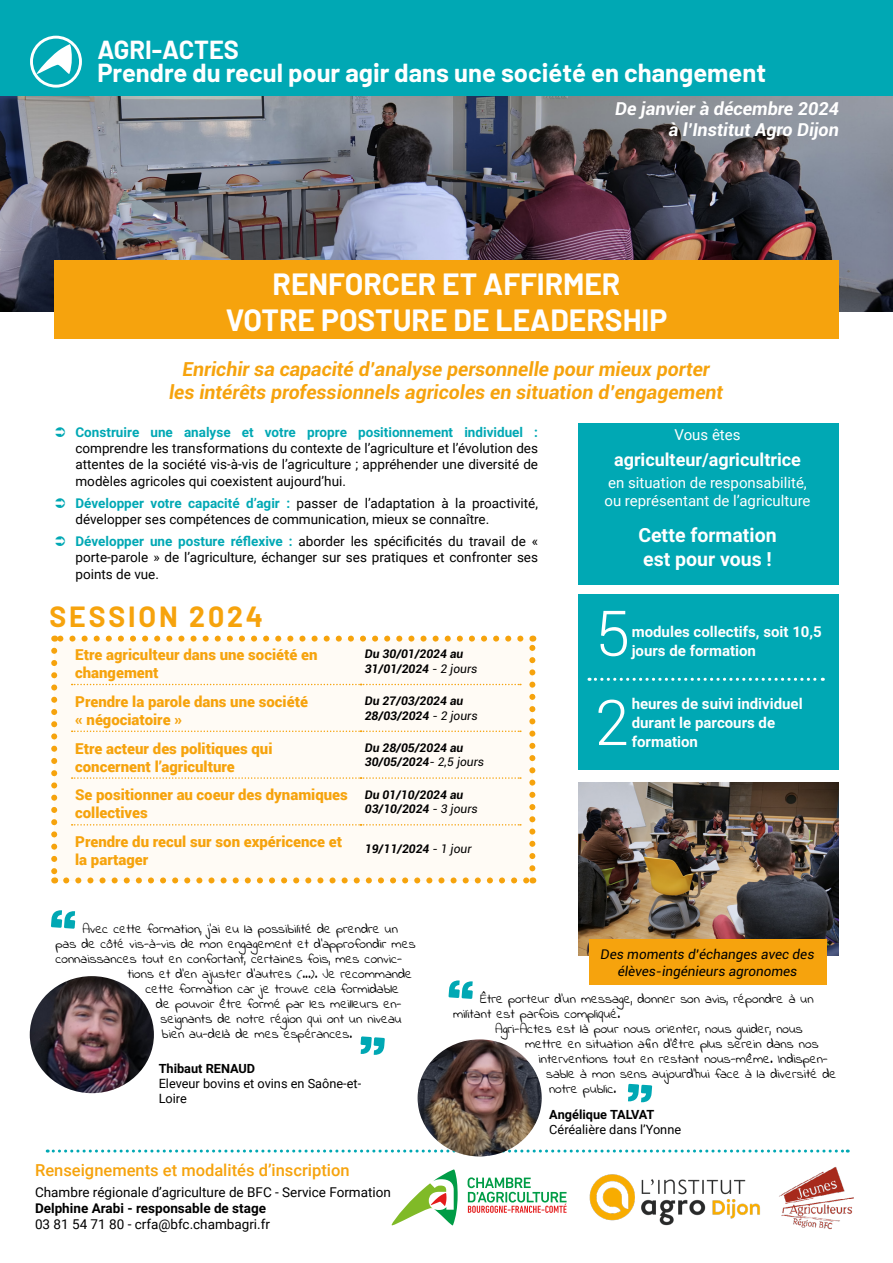
<style>
.page{position:relative;width:893px;height:1263px;background:#fff}
.page>*{position:absolute;margin:0;border:0;box-sizing:border-box;transform-origin:0 0}
.t1{font:300 63px "Roboto";color:#fff}
.t2{font:700 30px/36px "Barlow";color:#fff;text-align:center}
.t3{font:700 28.5px "Barlow";letter-spacing:.1em;color:#f6a30d}
.t4{font:700 25.5px/23.1px "Barlow";color:#fff}
.t5{font:italic 700 19.5px/23.4px "Roboto";color:#f6a30d;text-align:center}
.t6{font:700 19.5px/23.4px "Roboto";color:#fff}
.t7{font:italic 700 18px/21.6px "Roboto";color:#fff;text-align:right}
.t8{font:700 18px "Roboto";color:#fff}
.t9{font:500 16.5px "Roboto";color:#f6a30d}
.t10{font:900 15px/18px "Roboto";color:#f6a30d}
.t11{font:700 15px/18.9px "Roboto";color:#fff}
.t12{font:15px/18px "Roboto";color:#fff}
.t13{font:13.5px/15px "Indie Flower";color:#000}
.t14{font:13.5px/16.2px "Roboto";color:#000;text-align:justify}
.t15{font:700 13.5px "Roboto";color:#00a8b4}
.t16{font:italic 13.5px/16.2px "Roboto";color:#000;text-align:center}
.t17{font:700 13.5px "Roboto";color:#000}
.t18{font:12.75px/15.3px "Roboto";color:#000}
.t19{font:700 12.75px "Roboto";color:#000}
.t20{font:italic 700 12px/14.4px "Roboto";color:#000}
.s1{font-weight:700;color:#00a8b4}
.s2{font-weight:400}
</style>
<div class="page">
<img style="left:589px;top:1174px;width:171px;height:52px">
<svg style="left:392px;top:1169px;width:66px;height:56px"></svg>
<svg style="left:468px;top:1177px;width:99px;height:36px"></svg>
<svg style="left:47px;top:1149px;width:801px;height:3px"></svg>
<img style="left:779px;top:1166px;width:75px;height:64px">
<div style="left:54px;top:639px;width:478px;height:241px;background:#fffbf5"></div>
<svg style="left:66px;top:877px;width:460px;height:6px"></svg>
<svg style="left:51px;top:651px;width:6px;height:232px"></svg>
<svg style="left:529px;top:636px;width:6px;height:232px"></svg>
<svg style="left:54px;top:636px;width:466px;height:6px"></svg>
<img style="left:0;top:95px;width:893px;height:217px">
<div style="left:0;top:0;width:893px;height:95px;background:#00a8b4"></div>
<div style="left:54px;top:261px;width:785px;height:78px;background:#f6a30d"></div>
<div style="left:30px;top:36px;width:52px;height:52px;border:3px solid #fff;border-radius:50%"></div>
<svg style="left:37px;top:44px;width:35px;height:30px"></svg>
<div style="left:578px;top:594px;width:261px;height:175px;background:#00a8b4"></div>
<svg style="left:589px;top:678px;width:234px;height:3px"></svg>
<img style="left:578px;top:783px;width:261px;height:172px">
<svg style="left:72px;top:684px;width:449px;height:1px"></svg>
<svg style="left:72px;top:730px;width:449px;height:2px"></svg>
<svg style="left:72px;top:777px;width:449px;height:2px"></svg>
<svg style="left:72px;top:824px;width:449px;height:1px"></svg>
<svg style="left:448px;top:980px;width:25px;height:19px"></svg>
<svg style="left:628px;top:1084px;width:24px;height:18px"></svg>
<div style="left:578px;top:423px;width:261px;height:161px;background:#00a8b4"></div>
<div style="left:589px;top:940px;width:237px;height:45px;background:#f6a30d"></div>
<img style="left:418px;top:1039px;width:124px;height:117px">
<svg style="left:51px;top:910px;width:24px;height:19px"></svg>
<svg style="left:361px;top:1036px;width:24px;height:19px"></svg>
<img style="left:30px;top:976px;width:124px;height:117px">
<h3 class="t4" style="left:97px;top:38px;width:670px">AGRI-ACTES<br>Prendre du recul pour agir dans une société en changement</h3>
<h3 class="t7" style="left:615px;top:97px;width:225px">De janvier à décembre 2024 à l’Institut Agro Dijon</h3>
<h2 class="t2" style="left:226px;top:266px;width:443px">RENFORCER ET AFFIRMER<br>VOTRE POSTURE DE LEADERSHIP</h2>
<h3 class="t5" style="left:169px;top:356px;width:556px">Enrichir sa capacité d’analyse personnelle pour mieux porter les intérêts professionnels agricoles en situation d’engagement</h3>
<p class="t15" style="left:75px;top:423px;width:464px">Construire une analyse et votre propre positionnement individuel :</p>
<p class="t14" style="left:75px;top:440px;width:464px">comprendre les transformations du contexte de l’agriculture et l’évolution des attentes de la société vis-à-vis de l’agriculture ; appréhender une diversité de modèles agricoles qui coexistent aujourd’hui.</p>
<p class="t14" style="left:75px;top:494px;width:464px"><span class="s1">Développer votre capacité d’agir :</span> passer de l’adaptation à la proactivité, développer ses compétences de communication, mieux se connaître.</p>
<p class="t14" style="left:75px;top:533px;width:464px"><span class="s1">Développer une posture réflexive :</span> aborder les spécificités du travail de « porte-parole » de l’agriculture, échanger sur ses pratiques et confronter ses points de vue.</p>
<h3 class="t3" style="left:50px;top:599px;width:215px">SESSION 2024</h3>
<h1 class="t1" style="left:595px;top:590px;width:36px">5</h1>
<p class="t12" style="left:674px;top:425px;width:68px">Vous êtes</p>
<h3 class="t8" style="left:614px;top:447px;width:188px">agriculteur/agricultrice</h3>
<p class="t12" style="left:604px;top:473px;width:208px">en situation de responsabilité, ou représentant de l’agriculture</p>
<h3 class="t6" style="left:638px;top:523px;width:140px">Cette formation est pour vous !</h3>
<p class="t11" style="left:632px;top:622px;width:192px">modules collectifs, soit 10,5 jours de formation</p>
<p class="t10" style="left:75px;top:645px;width:244px">Etre agriculteur dans une société en changement</p>
<p class="t20" style="left:365px;top:646px;width:114px">Du 30/01/2024 au<br>31/01/2024 <span class="s2">- 2 jours</span></p>
<p class="t10" style="left:75px;top:692px;width:234px">Prendre la parole dans une société « négociatoire »</p>
<p class="t20" style="left:365px;top:693px;width:114px">Du 27/03/2024 au<br>28/03/2024 <span class="s2">- 2 jours</span></p>
<p class="t10" style="left:75px;top:739px;width:199px">Etre acteur des politiques qui concernent l’agriculture</p>
<p class="t20" style="left:365px;top:740px;width:121px">Du 28/05/2024 au<br>30/05/2024<span class="s2">- 2,5 jours</span></p>
<p class="t10" style="left:75px;top:785px;width:274px">Se positionner au coeur des dynamiques collectives</p>
<p class="t20" style="left:365px;top:787px;width:114px">Du 01/10/2024 au<br>03/10/2024 <span class="s2">- 3 jours</span></p>
<p class="t10" style="left:75px;top:832px;width:269px">Prendre du recul sur son expéricence et la partager</p>
<p class="t20" style="left:365px;top:841px;width:108px">19/11/2024 <span class="s2">- 1 jour</span></p>
<h1 class="t1" style="left:594px;top:679px;width:36px">2</h1>
<p class="t11" style="left:632px;top:694px;width:172px">heures de suivi individuel durant le parcours de formation</p>
<p class="t13" style="left:82px;top:922px;width:317px">Avec cette formation, j’ai eu la possibilité de prendre un</p>
<p class="t13" style="left:55px;top:937px;width:362px">pas de côté vis-à-vis de mon engagement et d’approfondir mes</p>
<p class="t13" style="left:55px;top:952px;width:348px">connaissances tout en confortant, certaines fois, mes convic-</p>
<p class="t13" style="left:127px;top:967px;width:286px">tions et d’en ajuster d’autres (...). Je recommande</p>
<p class="t13" style="left:145px;top:982px;width:255px">cette formation car je trouve cela formidable</p>
<p class="t13" style="left:156px;top:997px;width:247px">de pouvoir être formé par les meilleurs en-</p>
<p class="t13" style="left:160px;top:1012px;width:243px">seignants de notre région qui ont un niveau</p>
<p class="t13" style="left:162px;top:1027px;width:192px">bien au-delà de mes espérances.</p>
<p class="t19" style="left:159px;top:1059px;width:98px">Thibaut RENAUD</p>
<p class="t18" style="left:159px;top:1075px;width:204px">Eleveur bovins et ovins en Saône-et-<br>Loire</p>
<p class="t9" style="left:35px;top:1159px;width:316px">Renseignements et modalités d’inscription</p>
<p class="t14" style="left:35px;top:1183px;width:357px">Chambre régionale d’agriculture de BFC - Service Formation</p>
<p class="t17" style="left:35px;top:1198px;width:232px">Delphine Arabi - responsable de stage</p>
<p class="t14" style="left:35px;top:1215px;width:236px">03 81 54 71 80 - crfa@bfc.chambagri.fr</p>
<p class="t16" style="left:601px;top:946px;width:215px">Des moments d’échanges avec des élèves-ingénieurs agronomes</p>
<p class="t13" style="left:453px;top:992px;width:362px;text-indent:27px">Être porteur d’un message, donner son avis, répondre à un militant est parfois compliqué.</p>
<p class="t13" style="left:495px;top:1022px;width:309px">Agri-Actes est là pour nous orienter, nous guider, nous</p>
<p class="t13" style="left:525px;top:1037px;width:295px">mettre en situation afin d’être plus serein dans nos</p>
<p class="t13" style="left:539px;top:1052px;width:291px">interventions tout en restant nous-même. Indispen-</p>
<p class="t13" style="left:546px;top:1067px;width:292px">sable à mon sens aujourd’hui face à la diversité de</p>
<p class="t13" style="left:549px;top:1082px;width:69px">notre public.</p>
<p class="t19" style="left:549px;top:1105px;width:107px">Angélique TALVAT</p>
<p class="t18" style="left:549px;top:1121px;width:133px">Céréalière dans l’Yonne</p>
</div>
